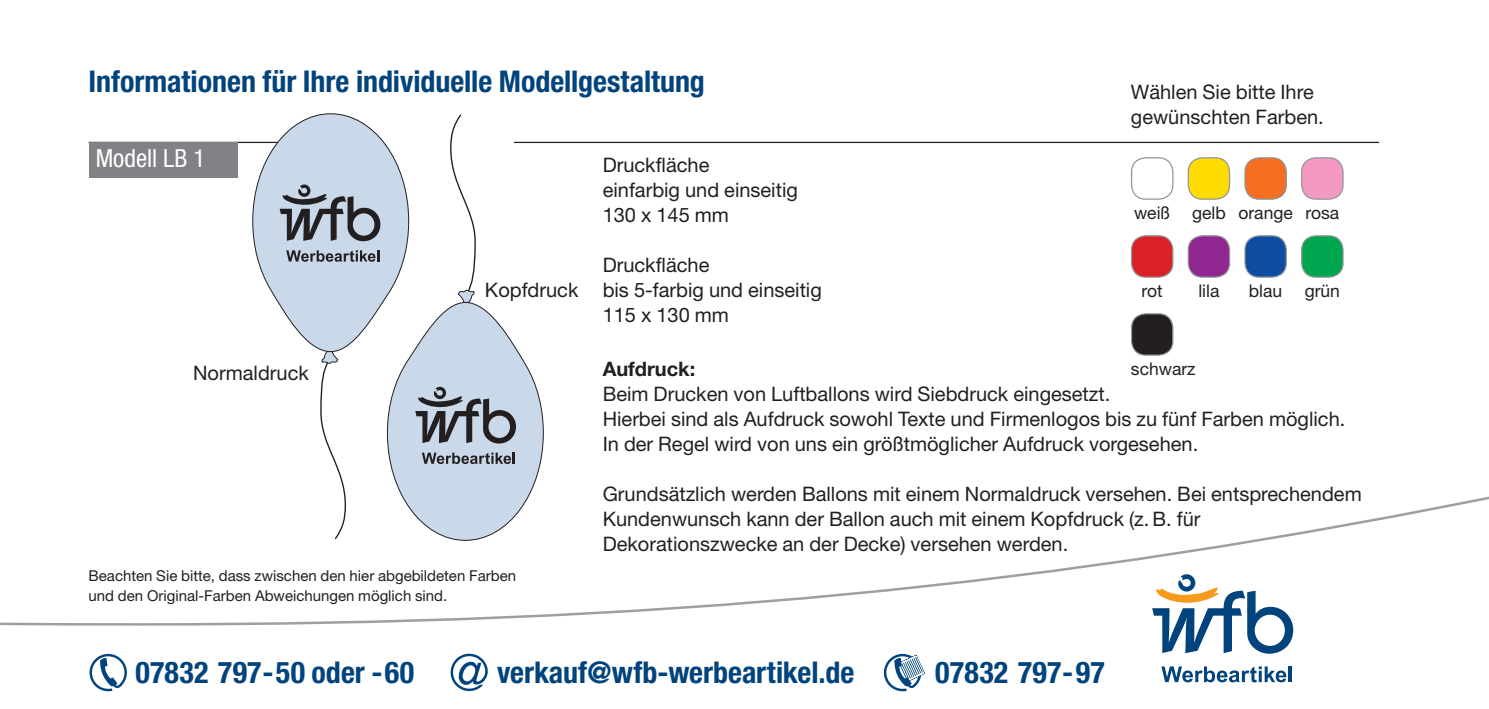
<style>
.page{position:relative;width:1489px;height:709px;background:#fff}
.page>*{position:absolute;margin:0;border:0;box-sizing:border-box;transform-origin:0 0}
.t1{font:700 condensed 30px "Helvetica Neue LT Pro";color:#01437c}
.t2{font:condensed 25px "Helvetica Neue LT Pro";color:#fff}
.t3{font:20px/25px "Helvetica Neue LT Pro";color:#231f20}
.t4{font:700 20px "Helvetica Neue LT Pro";color:#231f20}
.t5{font:17.5px "Helvetica Neue LT Pro";color:#231f20}
.t6{font:15px/20px "Helvetica Neue LT Pro";color:#231f20}
</style>
<div class="page">
<svg style="left:0;top:496px;width:1488px;height:130px"></svg>
<svg style="left:90px;top:654px;width:37px;height:37px"></svg>
<svg style="left:883px;top:654px;width:42px;height:37px"></svg>
<svg style="left:450px;top:653px;width:38px;height:38px"></svg>
<svg style="left:1161px;top:666px;width:125px;height:16px"></svg>
<hr style="left:1288px;top:666px;width:3px;height:16px;background:#01437c">
<svg style="left:1152px;top:574px;width:141px;height:79px"></svg>
<hr style="left:89px;top:142px;width:1289px;height:1px;background:#231f20">
<div style="left:89px;top:142px;width:148px;height:35px;background:#808285"></div>
<div style="left:1244px;top:158px;width:42px;height:41px;background:#f36e21;border-radius:14px"></div>
<div style="left:1244px;top:157px;width:42px;height:43px;border:1px solid #939598;border-radius:14px"></div>
<div style="left:1301px;top:158px;width:41px;height:41px;background:#f499c2;border-radius:14px"></div>
<div style="left:1300px;top:157px;width:43px;height:43px;border:1px solid #939598;border-radius:14px"></div>
<div style="left:1188px;top:158px;width:41px;height:41px;background:#ffdc01;border-radius:14px"></div>
<div style="left:1187px;top:157px;width:43px;height:43px;border:1px solid #939598;border-radius:14px"></div>
<div style="left:1130px;top:157px;width:43px;height:43px;border:1px solid #939598;border-radius:14px"></div>
<div style="left:1244px;top:236px;width:42px;height:41px;background:#0d4da1;border-radius:14px"></div>
<div style="left:1244px;top:235px;width:42px;height:43px;border:1px solid #939598;border-radius:14px"></div>
<div style="left:1188px;top:236px;width:41px;height:41px;background:#90268f;border-radius:14px"></div>
<div style="left:1187px;top:235px;width:43px;height:43px;border:1px solid #939598;border-radius:14px"></div>
<div style="left:1131px;top:236px;width:41px;height:41px;background:#da2128;border-radius:14px"></div>
<div style="left:1130px;top:235px;width:43px;height:43px;border:1px solid #939598;border-radius:14px"></div>
<div style="left:1301px;top:236px;width:41px;height:41px;background:#00a54f;border-radius:14px"></div>
<div style="left:1300px;top:235px;width:43px;height:43px;border:1px solid #939598;border-radius:14px"></div>
<div style="left:1131px;top:314px;width:41px;height:41px;background:#231f20;border-radius:14px"></div>
<div style="left:1130px;top:313px;width:43px;height:43px;border:1px solid #939598;border-radius:14px"></div>
<svg style="left:252px;top:113px;width:291px;height:427px"></svg>
<h1 class="t1" style="left:89px;top:63px;width:617px">Informationen für Ihre individuelle Modellgestaltung</h1>
<p class="t2" style="left:96px;top:144px;width:111px">Modell LB 1</p>
<p class="t3" style="left:485px;top:277px;width:95px">Kopfdruck</p>
<p class="t3" style="left:602px;top:151px;width:197px">Druckfläche<br>einfarbig und einseitig<br>130 x 145 mm</p>
<p class="t3" style="left:602px;top:251px;width:221px">Druckfläche<br>bis 5-farbig und einseitig<br>115 x 130 mm</p>
<p class="t3" style="left:1130px;top:79px;width:194px">Wählen Sie bitte Ihre gewünschten Farben.</p>
<p class="t5" style="left:1133px;top:202px;width:38px">weiß</p>
<p class="t5" style="left:1191px;top:202px;width:35px">gelb</p>
<p class="t5" style="left:1238px;top:202px;width:56px">orange</p>
<p class="t5" style="left:1305px;top:202px;width:35px">rosa</p>
<p class="t5" style="left:1141px;top:280px;width:23px">rot</p>
<p class="t5" style="left:1198px;top:280px;width:23px">lila</p>
<p class="t5" style="left:1248px;top:280px;width:35px">blau</p>
<p class="t5" style="left:1304px;top:280px;width:37px">grün</p>
<p class="t3" style="left:193px;top:360px;width:117px">Normaldruck</p>
<p class="t6" style="left:89px;top:565px;width:429px">Beachten Sie bitte, dass zwischen den hier abgebildeten Farben und den Original-Farben Abweichungen möglich sind.</p>
<p class="t4" style="left:602px;top:356px;width:94px">Aufdruck:</p>
<p class="t3" style="left:602px;top:381px;width:744px">Beim Drucken von Luftballons wird Siebdruck eingesetzt.<br>Hierbei sind als Aufdruck sowohl Texte und Firmenlogos bis zu fünf Farben möglich.<br>In der Regel wird von uns ein größtmöglicher Aufdruck vorgesehen.</p>
<p class="t3" style="left:602px;top:481px;width:760px">Grundsätzlich werden Ballons mit einem Normaldruck versehen. Bei entsprechendem<br>Kundenwunsch kann der Ballon auch mit einem Kopfdruck (z. B. für<br>Dekorationszwecke an der Decke) versehen werden.</p>
<p class="t5" style="left:1130px;top:358px;width:66px">schwarz</p>
<h1 class="t1" style="left:135px;top:654px;width:280px">07832 797-50 oder -60</h1>
<h1 class="t1" style="left:497px;top:654px;width:359px">verkauf@wfb-werbeartikel.de</h1>
<h1 class="t1" style="left:935px;top:654px;width:171px">07832 797-97</h1>
</div>
